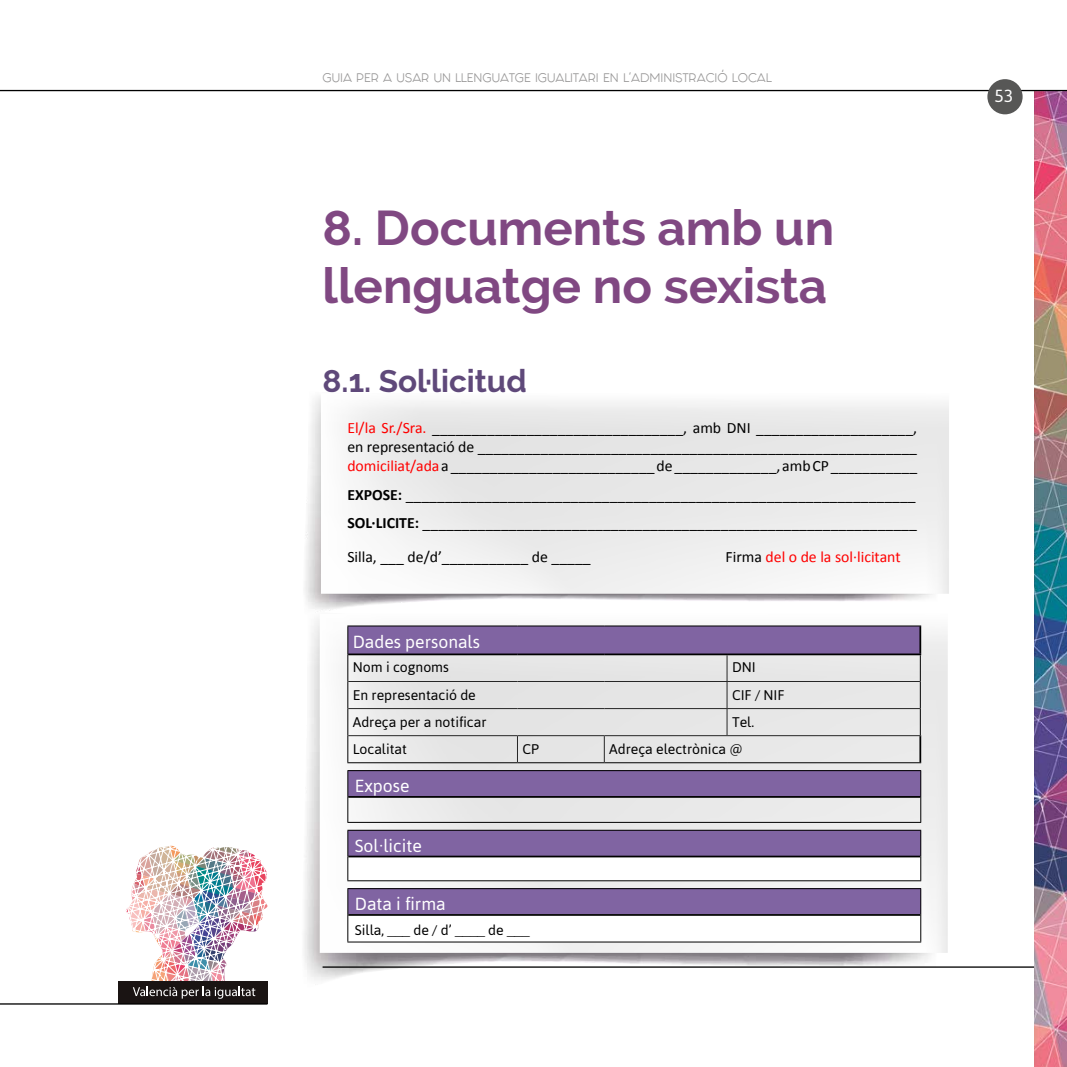
<style>
.page{position:relative;width:1067px;height:1067px;background:#fff}
.page>*{position:absolute;margin:0;border:0;box-sizing:border-box;transform-origin:0 0}
.t1{font:700 49px/58.8px "Raleway";color:#804882}
.t2{font:700 31.5px "Raleway";color:#5f497a}
.t3{font:17.5px "Asap";color:#fff}
.t4{font:15.75px/18.9px "Calibri";color:#000;text-align:justify}
.t5{font:15.75px "Calibri";color:#f00}
.t6{font:14px "Asap";color:#000}
.t7{font:10.5px "Fashion Fetish";color:#979696}
.s1{color:#f00}
.s2{font-weight:700}
.s3{color:#000}
</style>
<div class="page">
<hr style="left:322px;top:966px;width:729px;height:1px;background:#000">
<img style="left:1035px;top:91px;width:32px;height:976px">
<div style="left:118px;top:981px;width:149px;height:22px;background:#1a1413"></div>
<img style="left:126px;top:845px;width:142px;height:153px">
<hr style="left:0;top:1003px;width:267px;height:1px;background:#000">
<hr style="left:0;top:90px;width:1067px;height:1px;background:#000">
<div style="left:987px;top:79px;width:35px;height:35px;background:#575756;border-radius:50%"></div>
<img style="left:304px;top:619px;width:642px;height:361px">
<img style="left:320px;top:619px;width:627px;height:333px">
<div style="left:348px;top:626px;width:572px;height:28px;background:#8064a2"></div>
<hr style="left:919px;top:626px;width:2px;height:27px;background:#000">
<hr style="left:348px;top:653px;width:169px;height:2px;background:#000">
<hr style="left:517px;top:653px;width:87px;height:2px;background:#000">
<hr style="left:604px;top:653px;width:123px;height:2px;background:#000">
<hr style="left:727px;top:653px;width:194px;height:2px;background:#000">
<hr style="left:919px;top:736px;width:2px;height:26px;background:#000">
<hr style="left:347px;top:625px;width:170px;height:1px;background:#000">
<hr style="left:517px;top:625px;width:87px;height:1px;background:#000">
<hr style="left:604px;top:625px;width:123px;height:1px;background:#000">
<hr style="left:727px;top:625px;width:194px;height:1px;background:#000">
<hr style="left:348px;top:681px;width:169px;height:1px;background:#262626">
<hr style="left:517px;top:681px;width:87px;height:1px;background:#262626">
<hr style="left:604px;top:681px;width:123px;height:1px;background:#262626">
<hr style="left:727px;top:681px;width:193px;height:1px;background:#262626">
<hr style="left:348px;top:708px;width:169px;height:1px;background:#262626">
<hr style="left:517px;top:708px;width:87px;height:1px;background:#262626">
<hr style="left:604px;top:708px;width:123px;height:1px;background:#262626">
<svg style="left:726px;top:655px;width:1px;height:80px"></svg>
<hr style="left:727px;top:708px;width:193px;height:1px;background:#262626">
<svg style="left:920px;top:655px;width:1px;height:80px"></svg>
<hr style="left:727px;top:735px;width:194px;height:1px;background:#262626">
<svg style="left:347px;top:626px;width:1px;height:136px"></svg>
<hr style="left:348px;top:735px;width:169px;height:1px;background:#262626">
<hr style="left:517px;top:735px;width:87px;height:1px;background:#262626">
<hr style="left:604px;top:735px;width:123px;height:1px;background:#262626">
<hr style="left:347px;top:762px;width:170px;height:1px;background:#000">
<hr style="left:517px;top:762px;width:87px;height:1px;background:#000">
<hr style="left:604px;top:762px;width:123px;height:1px;background:#000">
<hr style="left:727px;top:762px;width:194px;height:1px;background:#000">
<svg style="left:517px;top:736px;width:1px;height:26px"></svg>
<svg style="left:604px;top:736px;width:1px;height:26px"></svg>
<div style="left:348px;top:770px;width:572px;height:27px;background:#8064a2"></div>
<hr style="left:347px;top:770px;width:574px;height:1px;background:#000">
<svg style="left:347px;top:771px;width:1px;height:51px"></svg>
<svg style="left:920px;top:771px;width:1px;height:51px"></svg>
<hr style="left:347px;top:822px;width:574px;height:1px;background:#000">
<hr style="left:348px;top:796px;width:572px;height:1px;background:#000">
<div style="left:348px;top:830px;width:572px;height:26px;background:#8064a2"></div>
<div style="left:348px;top:856px;width:572px;height:24px;background:#fff"></div>
<hr style="left:347px;top:829px;width:574px;height:1px;background:#000">
<svg style="left:347px;top:830px;width:1px;height:50px"></svg>
<svg style="left:920px;top:830px;width:1px;height:50px"></svg>
<hr style="left:347px;top:880px;width:574px;height:1px;background:#000">
<hr style="left:348px;top:855px;width:572px;height:2px;background:#000">
<div style="left:348px;top:888px;width:572px;height:27px;background:#8064a2"></div>
<div style="left:348px;top:915px;width:572px;height:27px;background:#fff"></div>
<hr style="left:347px;top:888px;width:574px;height:1px;background:#000">
<svg style="left:347px;top:889px;width:1px;height:52px"></svg>
<svg style="left:920px;top:889px;width:1px;height:52px"></svg>
<hr style="left:347px;top:941px;width:574px;height:1px;background:#000">
<hr style="left:348px;top:914px;width:572px;height:1px;background:#000">
<p class="t7" style="left:322px;top:70px;width:450px">GUIA PER A USAR UN LLENGUATGE IGUALITARI EN L’ADMINISTRACIÓ LOCAL</p>
<h1 class="t1" style="left:322px;top:198px;width:513px">8. Documents amb un llenguatge no sexista</h1>
<h2 class="t2" style="left:322px;top:362px;width:206px">8.1. Sol·licitud</h2>
<p class="t4" style="left:347px;top:417px;width:571px"><span class="s1">El/la Sr./Sra.</span> ________________________________, amb DNI ____________________, en representació de ________________________________________________________ <span class="s1">domiciliat/ada</span> a __________________________ de _____________, amb CP ___________</p>
<p class="t4" style="left:347px;top:479px;width:571px;line-height:28.9px"><span class="s2">EXPOSE:</span> _________________________________________________________________<br><span class="s2">SOL·LICITE:</span> _______________________________________________________________</p>
<p class="t4" style="left:347px;top:547px;width:245px">Silla, ___ de/d’___________ de _____</p>
<p class="t5" style="left:725px;top:547px;width:177px"><span class="s3">Firma</span> del o de la sol·licitant</p>
<p class="t3" style="left:353px;top:632px;width:129px">Dades personals</p>
<p class="t6" style="left:353px;top:659px;width:98px">Nom i cognoms</p>
<p class="t6" style="left:732px;top:659px;width:25px">DNI</p>
<p class="t6" style="left:353px;top:686px;width:124px">En representació de</p>
<p class="t6" style="left:732px;top:686px;width:54px">CIF / NIF</p>
<p class="t6" style="left:353px;top:713px;width:135px">Adreça per a notificar</p>
<p class="t6" style="left:732px;top:713px;width:24px">Tel.</p>
<p class="t6" style="left:353px;top:740px;width:56px">Localitat</p>
<p class="t6" style="left:522px;top:740px;width:18px">CP</p>
<p class="t6" style="left:609px;top:740px;width:135px">Adreça electrònica @</p>
<p class="t3" style="left:355px;top:775px;width:56px">Expose</p>
<p class="t3" style="left:355px;top:835px;width:68px">Sol·licite</p>
<p class="t3" style="left:355px;top:893px;width:92px">Data i firma</p>
<p class="t6" style="left:355px;top:922px;width:176px">Silla, ___ de / d’ ____ de ___</p>
<p class="t3" style="left:994px;top:86px;width:20px">53</p>
</div>
